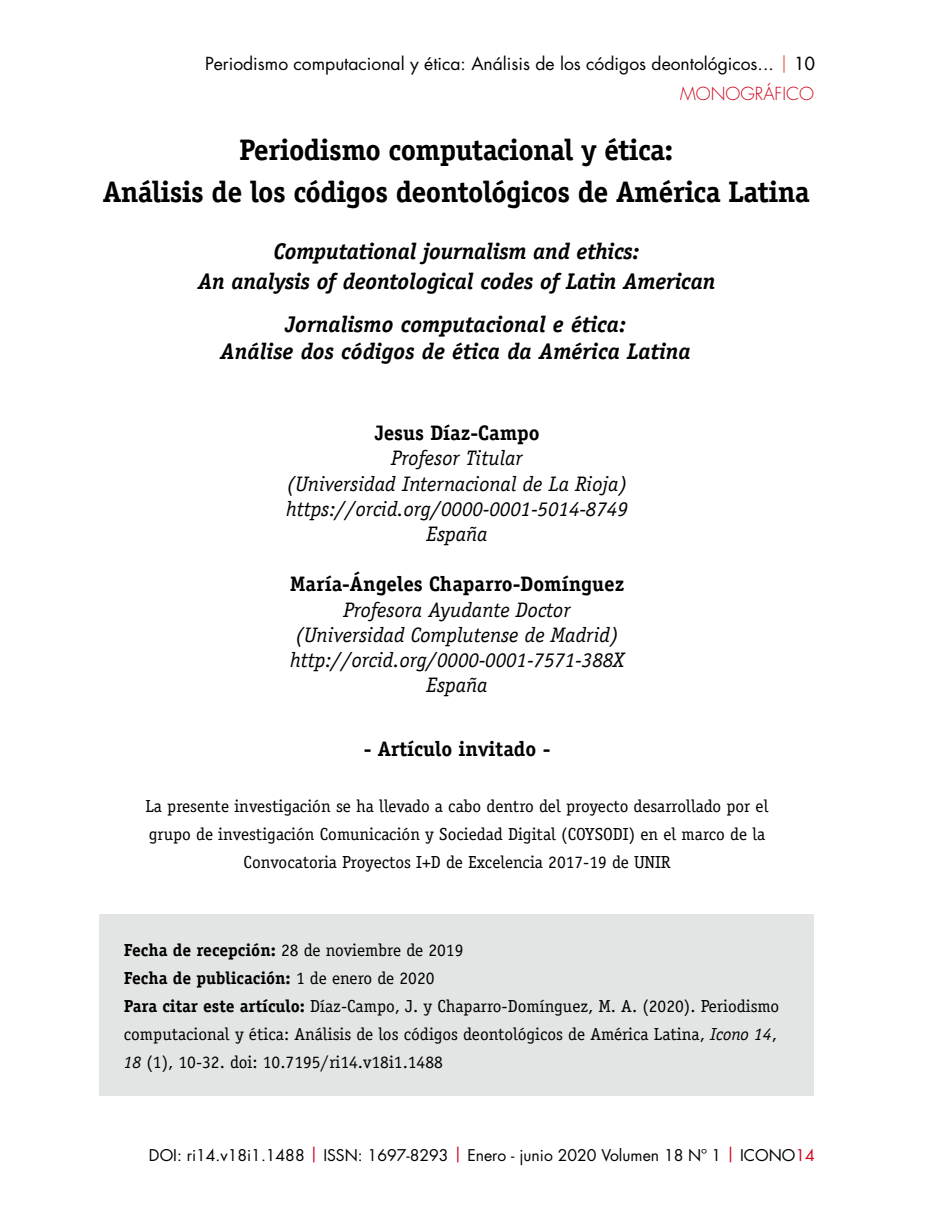
<style>
.page{position:relative;width:939px;height:1220px;background:#fff}
.page>*{position:absolute;margin:0;border:0;box-sizing:border-box;transform-origin:0 0}
.t1{font:700 29.75px/42px "Officina Serif Std";letter-spacing:-.02em;color:#000;text-align:center}
.t2{font:italic 700 22.75px/29.4px "Officina Serif Std";letter-spacing:-.01em;color:#000;text-align:center}
.t3{font:italic 21px/25.2px "Officina Serif Std";color:#000;text-align:center}
.t4{font:700 21px "Officina Serif Std";color:#000}
.t5{font:17.5px/28px "Officina Serif Std";color:#000;text-align:center}
.t6{font:17.5px "Futura Std";color:#000}
.t7{font:300 17.5px "Futura Std";color:#cd071e}
.t8{font:15.75px "Futura Std";color:#000}
.s1{color:#e07f60}
.s2{font-weight:500}
.s3{font-weight:700}
.s4{font-style:italic}
.s5{color:#cd071e}
</style>
<div class="page">
<div style="left:99px;top:914px;width:714px;height:182px;background:#e3e4e4"></div>
<p class="t6" style="left:205px;top:53px;width:611px">Periodismo computacional y ética: Análisis de los códigos deontológicos... <span class="s1">|</span> <span class="s2">10</span></p>
<p class="t7" style="left:679px;top:83px;width:135px">MONOGRÁFICO</p>
<h1 class="t1" style="left:103px;top:129px;width:708px">Periodismo computacional y ética:<br>Análisis de los códigos deontológicos de América Latina</h1>
<h2 class="t2" style="left:198px;top:237px;width:518px">Computational journalism and ethics:<br>An analysis of deontological codes of Latin American</h2>
<h2 class="t2" style="left:220px;top:310px;width:471px;line-height:27.3px">Jornalismo computacional e ética:<br>Análise dos códigos de ética da América Latina</h2>
<p class="t4" style="left:374px;top:420px;width:167px">Jesus Díaz-Campo</p>
<p class="t3" style="left:286px;top:446px;width:343px">Profesor Titular<br>(Universidad Internacional de La Rioja) https://orcid.org/0000-0001-5014-8749<br>España</p>
<p class="t4" style="left:289px;top:571px;width:336px">María-Ángeles Chaparro-Domínguez</p>
<p class="t3" style="left:290px;top:597px;width:335px">Profesora Ayudante Doctor (Universidad Complutense de Madrid) http://orcid.org/0000-0001-7571-388X<br>España</p>
<p class="t4" style="left:363px;top:736px;width:188px">- Artículo invitado -</p>
<p class="t5" style="left:145px;top:792px;width:624px">La presente investigación se ha llevado a cabo dentro del proyecto desarrollado por el grupo de investigación Comunicación y Sociedad Digital (COYSODI) en el marco de la<br>Convocatoria Proyectos I+D de Excelencia 2017-19 de UNIR</p>
<p class="t5" style="left:124px;top:935px;width:656px;text-align:left"><span class="s3">Fecha de recepción:</span> 28 de noviembre de 2019<br><span class="s3">Fecha de publicación:</span> 1 de enero de 2020<br><span class="s3">Para citar este artículo:</span> Díaz-Campo, J. y Chaparro-Domínguez, M. A. (2020). Periodismo computacional y ética: Análisis de los códigos deontológicos de América Latina, <span class="s4">Icono 14</span>, <span class="s4">18</span> (1), 10-32. doi: 10.7195/ri14.v18i1.1488</p>
<p class="t8" style="left:149px;top:1145px;width:667px">DOI: ri14.v18i1.1488 <span class="s5">|</span> ISSN: 1697-8293 <span class="s5">|</span> Enero - junio 2020 Volumen 18 Nº 1 <span class="s5">|</span> ICONO<span class="s5">14</span></p>
</div>
